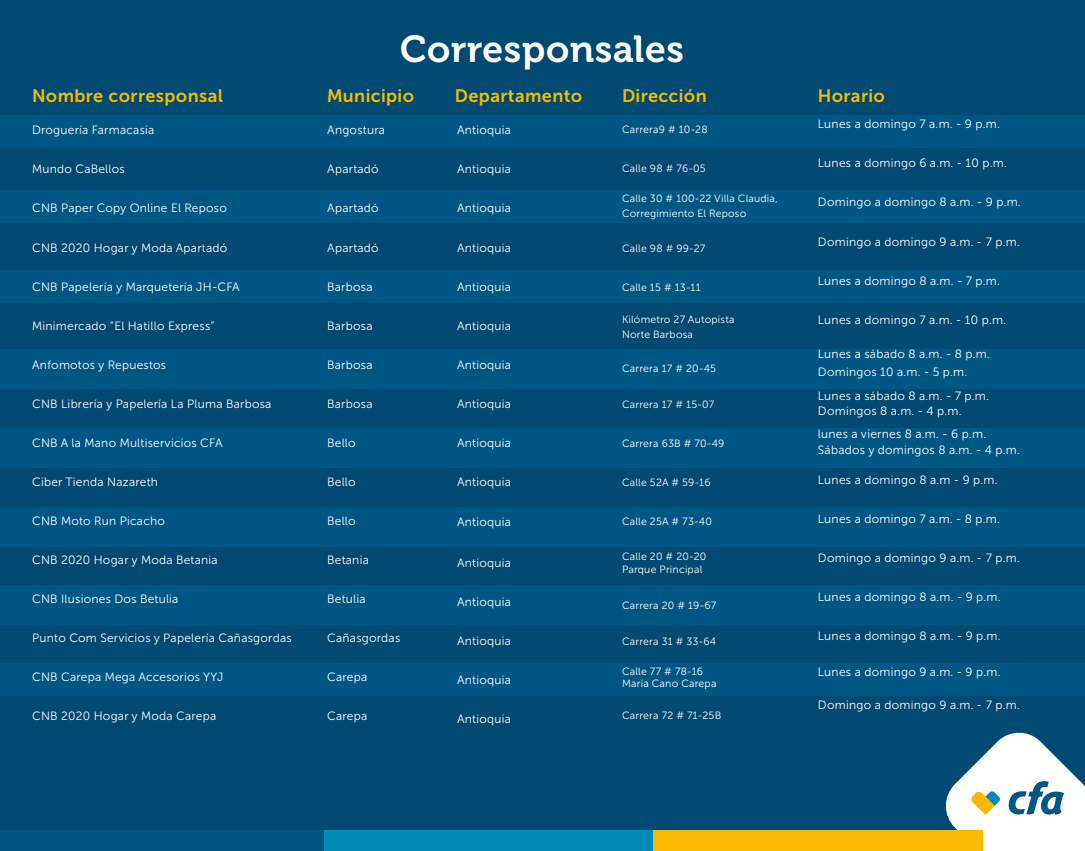
<style>
.page{position:relative;width:1085px;height:851px;background:#fff}
.page>*{position:absolute;margin:0;border:0;box-sizing:border-box;transform-origin:0 0}
.t1{font:37.5px "Museo Cyrillic 700";letter-spacing:.02em;color:#fff}
.t2{font:18px "Museo Sans Cyrl 700";letter-spacing:.02em;color:#fbba00}
.t3{font:12px/18px "Museo Sans Cyrl 300";letter-spacing:.02em;color:#fff}
.t4{font:10.5px/15px "Museo Sans Cyrl 300";letter-spacing:.02em;color:#fff}
</style>
<div class="page">
<div style="left:0;top:0;width:1084px;height:850px;background:#004970"></div>
<div style="left:0;top:115px;width:1084px;height:32px;background:#005784"></div>
<div style="left:0;top:191px;width:1084px;height:32px;background:#005784"></div>
<div style="left:0;top:662px;width:1084px;height:33px;background:#005784"></div>
<div style="left:0;top:270px;width:1084px;height:32px;background:#005784"></div>
<div style="left:0;top:349px;width:1084px;height:39px;background:#005784"></div>
<div style="left:0;top:428px;width:1084px;height:39px;background:#005784"></div>
<div style="left:0;top:506px;width:1084px;height:40px;background:#005784"></div>
<div style="left:0;top:585px;width:1084px;height:40px;background:#005784"></div>
<div style="left:0;top:830px;width:324px;height:20px;background:#005784"></div>
<div style="left:324px;top:830px;width:329px;height:20px;background:#008ab6"></div>
<svg style="left:946px;top:732px;width:138px;height:118px"></svg>
<div style="left:653px;top:830px;width:329px;height:20px;background:#fbba00"></div>
<h1 class="t1" style="left:400px;top:28px;width:285px">Corresponsales</h1>
<h2 class="t2" style="left:32px;top:86px;width:192px">Nombre corresponsal</h2>
<h2 class="t2" style="left:327px;top:86px;width:88px">Municipio</h2>
<h2 class="t2" style="left:455px;top:86px;width:129px">Departamento</h2>
<h2 class="t2" style="left:622px;top:86px;width:86px">Dirección</h2>
<h2 class="t2" style="left:817px;top:86px;width:69px">Horario</h2>
<p class="t3" style="left:32px;top:121px;width:124px">Droguería Farmacasia</p>
<p class="t3" style="left:32px;top:160px;width:94px">Mundo CaBellos</p>
<p class="t3" style="left:32px;top:199px;width:196px">CNB Paper Copy Online El Reposo</p>
<p class="t3" style="left:32px;top:238px;width:197px">CNB 2020 Hogar y Moda Apartadó</p>
<p class="t3" style="left:32px;top:277px;width:209px">CNB Papelería y Marquetería JH-CFA</p>
<p class="t3" style="left:32px;top:316px;width:184px">Minimercado “El Hatillo Express”</p>
<p class="t3" style="left:32px;top:355px;width:135px">Anfomotos y Repuestos</p>
<p class="t3" style="left:32px;top:394px;width:241px">CNB Librería y Papelería La Pluma Barbosa</p>
<p class="t3" style="left:32px;top:433px;width:192px">CNB A la Mano Multiservicios CFA</p>
<p class="t3" style="left:32px;top:472px;width:127px">Ciber Tienda Nazareth</p>
<p class="t3" style="left:32px;top:511px;width:134px">CNB Moto Run Picacho</p>
<p class="t3" style="left:32px;top:550px;width:187px">CNB 2020 Hogar y Moda Betania</p>
<p class="t3" style="left:32px;top:589px;width:148px">CNB Ilusiones Dos Betulia</p>
<p class="t3" style="left:32px;top:628px;width:261px">Punto Com Servicios y Papelería Cañasgordas</p>
<p class="t3" style="left:32px;top:667px;width:193px">CNB Carepa Mega Accesorios YYJ</p>
<p class="t3" style="left:32px;top:706px;width:185px">CNB 2020 Hogar y Moda Carepa</p>
<p class="t3" style="left:817px;top:115px;width:183px">Lunes a domingo 7 a.m. - 9 p.m.</p>
<p class="t3" style="left:817px;top:154px;width:190px">Lunes a domingo 6 a.m. - 10 p.m.</p>
<p class="t3" style="left:817px;top:193px;width:204px">Domingo a domingo 8 a.m. - 9 p.m.</p>
<p class="t3" style="left:817px;top:232px;width:203px">Domingo a domingo 9 a.m. - 7 p.m.</p>
<p class="t3" style="left:817px;top:271px;width:183px">Lunes a domingo 8 a.m. - 7 p.m.</p>
<p class="t3" style="left:817px;top:310px;width:189px">Lunes a domingo 7 a.m. - 10 p.m.</p>
<p class="t3" style="left:817px;top:345px;width:173px">Lunes a sábado 8 a.m. - 8 p.m.<br>Domingos 10 a.m. - 5 p.m.</p>
<p class="t3" style="left:817px;top:388px;width:172px;line-height:15px">Lunes a sábado 8 a.m. - 7 p.m.<br>Domingos 8 a.m. - 4 p.m.</p>
<p class="t3" style="left:817px;top:425px;width:203px;line-height:16.5px">lunes a viernes 8 a.m. - 6 p.m.<br>Sábados y domingos 8 a.m. - 4 p.m.</p>
<p class="t3" style="left:817px;top:471px;width:181px">Lunes a domingo 8 a.m - 9 p.m.</p>
<p class="t3" style="left:817px;top:510px;width:183px">Lunes a domingo 7 a.m. - 8 p.m.</p>
<p class="t3" style="left:817px;top:549px;width:203px">Domingo a domingo 9 a.m. - 7 p.m.</p>
<p class="t3" style="left:817px;top:588px;width:184px">Lunes a domingo 8 a.m. - 9 p.m.</p>
<p class="t3" style="left:817px;top:627px;width:184px">Lunes a domingo 8 a.m. - 9 p.m.</p>
<p class="t3" style="left:817px;top:663px;width:184px">Lunes a domingo 9 a.m. - 9 p.m.</p>
<p class="t3" style="left:817px;top:696px;width:203px">Domingo a domingo 9 a.m. - 7 p.m.</p>
<p class="t4" style="left:622px;top:122px;width:87px">Carrera9 # 10-28</p>
<p class="t4" style="left:622px;top:161px;width:85px">Calle 98 # 76-05</p>
<p class="t4" style="left:622px;top:191px;width:157px">Calle 30 # 100-22 Villa Claudia,<br>Corregimiento El Reposo</p>
<p class="t4" style="left:622px;top:241px;width:85px">Calle 98 # 99-27</p>
<p class="t4" style="left:622px;top:280px;width:80px">Calle 15 # 13-11</p>
<p class="t4" style="left:622px;top:311px;width:114px">Kilómetro 27 Autopista<br>Norte Barbosa</p>
<p class="t4" style="left:622px;top:361px;width:96px">Carrera 17 # 20-45</p>
<p class="t4" style="left:622px;top:397px;width:94px">Carrera 17 # 15-07</p>
<p class="t4" style="left:622px;top:436px;width:104px">Carrera 63B # 70-49</p>
<p class="t4" style="left:622px;top:475px;width:90px">Calle 52A # 59-16</p>
<p class="t4" style="left:622px;top:514px;width:91px">Calle 25A # 73-40</p>
<p class="t4" style="left:622px;top:549px;width:86px;line-height:13.5px">Calle 20 # 20-20<br>Parque Principal</p>
<p class="t4" style="left:622px;top:598px;width:96px">Carrera 20 # 19-67</p>
<p class="t4" style="left:622px;top:634px;width:96px">Carrera 31 # 33-64</p>
<p class="t4" style="left:622px;top:665px;width:96px;line-height:12px">Calle 77 # 78-16<br>María Cano Carepa</p>
<p class="t4" style="left:622px;top:707px;width:101px">Carrera 72 # 71-25B</p>
<p class="t3" style="left:327px;top:121px;width:59px">Angostura</p>
<p class="t3" style="left:327px;top:160px;width:53px">Apartadó</p>
<p class="t3" style="left:327px;top:199px;width:53px">Apartadó</p>
<p class="t3" style="left:327px;top:238px;width:53px">Apartadó</p>
<p class="t3" style="left:327px;top:277px;width:47px">Barbosa</p>
<p class="t3" style="left:327px;top:316px;width:47px">Barbosa</p>
<p class="t3" style="left:327px;top:355px;width:47px">Barbosa</p>
<p class="t3" style="left:327px;top:394px;width:47px">Barbosa</p>
<p class="t3" style="left:327px;top:433px;width:30px">Bello</p>
<p class="t3" style="left:327px;top:472px;width:30px">Bello</p>
<p class="t3" style="left:327px;top:511px;width:30px">Bello</p>
<p class="t3" style="left:327px;top:550px;width:43px">Betania</p>
<p class="t3" style="left:327px;top:589px;width:40px">Betulia</p>
<p class="t3" style="left:327px;top:628px;width:75px">Cañasgordas</p>
<p class="t3" style="left:327px;top:667px;width:42px">Carepa</p>
<p class="t3" style="left:327px;top:706px;width:42px">Carepa</p>
<p class="t3" style="left:457px;top:121px;width:55px">Antioquia</p>
<p class="t3" style="left:457px;top:160px;width:55px">Antioquia</p>
<p class="t3" style="left:457px;top:199px;width:55px">Antioquia</p>
<p class="t3" style="left:457px;top:238px;width:55px">Antioquia</p>
<p class="t3" style="left:457px;top:277px;width:55px">Antioquia</p>
<p class="t3" style="left:457px;top:316px;width:55px">Antioquia</p>
<p class="t3" style="left:457px;top:355px;width:55px">Antioquia</p>
<p class="t3" style="left:457px;top:394px;width:55px">Antioquia</p>
<p class="t3" style="left:457px;top:433px;width:55px">Antioquia</p>
<p class="t3" style="left:457px;top:472px;width:55px">Antioquia</p>
<p class="t3" style="left:457px;top:513px;width:55px">Antioquia</p>
<p class="t3" style="left:457px;top:553px;width:55px">Antioquia</p>
<p class="t3" style="left:457px;top:592px;width:55px">Antioquia</p>
<p class="t3" style="left:457px;top:631px;width:55px">Antioquia</p>
<p class="t3" style="left:457px;top:670px;width:55px">Antioquia</p>
<p class="t3" style="left:457px;top:709px;width:55px">Antioquia</p>
</div>
